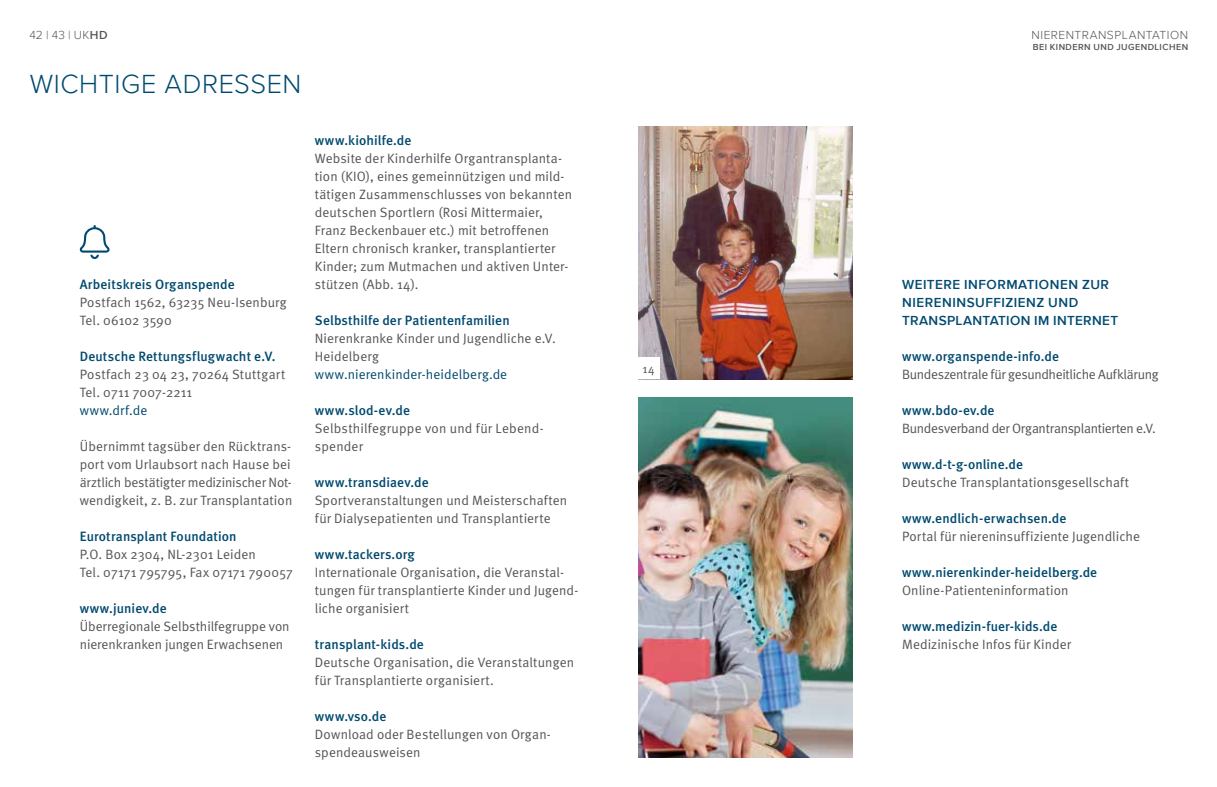
<style>
.page{position:relative;width:1217px;height:787px;background:#fff}
.page>*{position:absolute;margin:0;border:0;box-sizing:border-box;transform-origin:0 0}
.t1{font:300 27px "Proxima Nova";letter-spacing:.02em;color:#004a6f}
.t2{font:13.5px/18px "Meta Normal";letter-spacing:.005em;color:#545455}
.t3{font:500 13.5px "Meta";letter-spacing:.01em;color:#004a6f}
.t4{font:13.5px "Meta Normal";letter-spacing:-.025em;color:#545455}
.t5{font:600 13.5px/18px "Proxima Nova";letter-spacing:.035em;color:#004a6f}
.t6{font:13.5px "Meta Normal";letter-spacing:.01em;color:#004a6f}
.t7{font:300 12px "Proxima Nova";letter-spacing:.045em;color:#545455}
.t8{font:300 12px "Proxima Nova";color:#565657}
.t9{font:12px "Meta Normal";color:#545455}
.t10{font:600 9px "Proxima Nova";letter-spacing:.055em;color:#545455}
.s1{font-weight:600}
</style>
<div class="page">
<img style="left:638px;top:127px;width:213px;height:252px">
<div style="left:638px;top:358px;width:21px;height:21px;background:#fff"></div>
<img style="left:638px;top:397px;width:213px;height:360px">
<svg style="left:79px;top:225px;width:31px;height:34px"></svg>
<p class="t8" style="left:29px;top:26px;width:80px">42 | 43 | UK<span class="s1">HD</span></p>
<p class="t7" style="left:1031px;top:26px;width:158px">NIERENTRANSPLANTATION</p>
<p class="t10" style="left:1032px;top:40px;width:157px">BEI KINDERN UND JUGENDLICHEN</p>
<h1 class="t1" style="left:30px;top:64px;width:273px">WICHTIGE ADRESSEN</h1>
<p class="t3" style="left:80px;top:276px;width:156px">Arbeitskreis Organspende</p>
<p class="t2" style="left:80px;top:293px;width:208px">Postfach 1562, 63235 Neu-Isenburg<br>Tel. 06102 3590</p>
<p class="t3" style="left:80px;top:348px;width:197px">Deutsche Rettungsflugwacht e.V.</p>
<p class="t2" style="left:80px;top:365px;width:207px">Postfach 23 04 23, 70264 Stuttgart<br>Tel. 0711 7007-2211</p>
<p class="t6" style="left:80px;top:402px;width:69px">www.drf.de</p>
<p class="t2" style="left:80px;top:437px;width:214px;text-align:justify">Übernimmt tagsüber den Rücktrans&shy;port vom Urlaubsort nach Hause bei ärztlich bestätigter medizinischer Not&shy;wendigkeit, z. B. zur Transplantation</p>
<p class="t3" style="left:80px;top:528px;width:158px">Eurotransplant Foundation</p>
<p class="t2" style="left:80px;top:545px;width:214px">P.O. Box 2304, NL-2301 Leiden<br>Tel. 07171 795795, Fax 07171 790057</p>
<p class="t3" style="left:80px;top:600px;width:88px">www.juniev.de</p>
<p class="t2" style="left:80px;top:617px;width:211px">Überregionale Selbsthilfegruppe von nierenkranken jungen Erwachsenen</p>
<p class="t3" style="left:315px;top:132px;width:98px">www.kiohilfe.de</p>
<p class="t2" style="left:315px;top:149px;width:258px">Website der Kinderhilfe Organtransplanta&shy;tion (KIO), eines gemeinnützigen und mild&shy;tätigen Zusammenschlusses von bekannten deutschen Sportlern (Rosi Mittermaier, Franz Beckenbauer etc.) mit betroffenen Eltern chronisch kranker, transplantierter Kinder; zum Mutmachen und aktiven Unter&shy;stützen (Abb. 14).</p>
<p class="t3" style="left:315px;top:312px;width:196px">Selbsthilfe der Patientenfamilien</p>
<p class="t2" style="left:315px;top:329px;width:242px">Nierenkranke Kinder und Jugendliche e.V.<br>Heidelberg</p>
<p class="t6" style="left:315px;top:366px;width:194px">www.nierenkinder-heidelberg.de</p>
<p class="t3" style="left:315px;top:402px;width:96px">www.slod-ev.de</p>
<p class="t2" style="left:315px;top:419px;width:230px">Selbsthilfegruppe von und für Lebend&shy;spender</p>
<p class="t3" style="left:315px;top:474px;width:115px">www.transdiaev.de</p>
<p class="t2" style="left:315px;top:491px;width:254px">Sportveranstaltungen und Meisterschaften für Dialysepatienten und Transplantierte</p>
<p class="t3" style="left:315px;top:546px;width:101px">www.tackers.org</p>
<p class="t2" style="left:315px;top:563px;width:265px">Internationale Organisation, die Veranstal&shy;tungen für transplantierte Kinder und Jugend&shy;liche organisiert</p>
<p class="t3" style="left:315px;top:636px;width:110px">transplant-kids.de</p>
<p class="t2" style="left:315px;top:653px;width:261px">Deutsche Organisation, die Veranstaltungen für Transplantierte organisiert.</p>
<p class="t3" style="left:315px;top:708px;width:73px">www.vso.de</p>
<p class="t2" style="left:315px;top:725px;width:237px">Download oder Bestellungen von Organ&shy;spendeausweisen</p>
<p class="t9" style="left:642px;top:362px;width:14px">14</p>
<p class="t5" style="left:901px;top:275px;width:217px">WEITERE INFORMATIONEN ZUR<br>NIERENINSUFFIZIENZ UND<br>TRANSPLANTATION IM INTERNET</p>
<p class="t3" style="left:901px;top:348px;width:158px">www.organspende-info.de</p>
<p class="t4" style="left:901px;top:366px;width:258px">Bundeszentrale für gesundheitliche Aufklärung</p>
<p class="t3" style="left:901px;top:402px;width:94px">www.bdo-ev.de</p>
<p class="t4" style="left:901px;top:420px;width:255px">Bundesverband der Organtransplantierten e.V.</p>
<p class="t3" style="left:901px;top:456px;width:122px">www.d-t-g-online.de</p>
<p class="t2" style="left:901px;top:473px;width:228px">Deutsche Transplantationsgesellschaft</p>
<p class="t3" style="left:901px;top:510px;width:166px">www.endlich-erwachsen.de</p>
<p class="t2" style="left:901px;top:527px;width:239px">Portal für niereninsuffiziente Jugendliche</p>
<p class="t3" style="left:901px;top:564px;width:196px">www.nierenkinder-heidelberg.de</p>
<p class="t2" style="left:901px;top:581px;width:168px">Online-Patienteninformation</p>
<p class="t3" style="left:901px;top:618px;width:157px">www.medizin-fuer-kids.de</p>
<p class="t2" style="left:901px;top:635px;width:170px">Medizinische Infos für Kinder</p>
</div>
